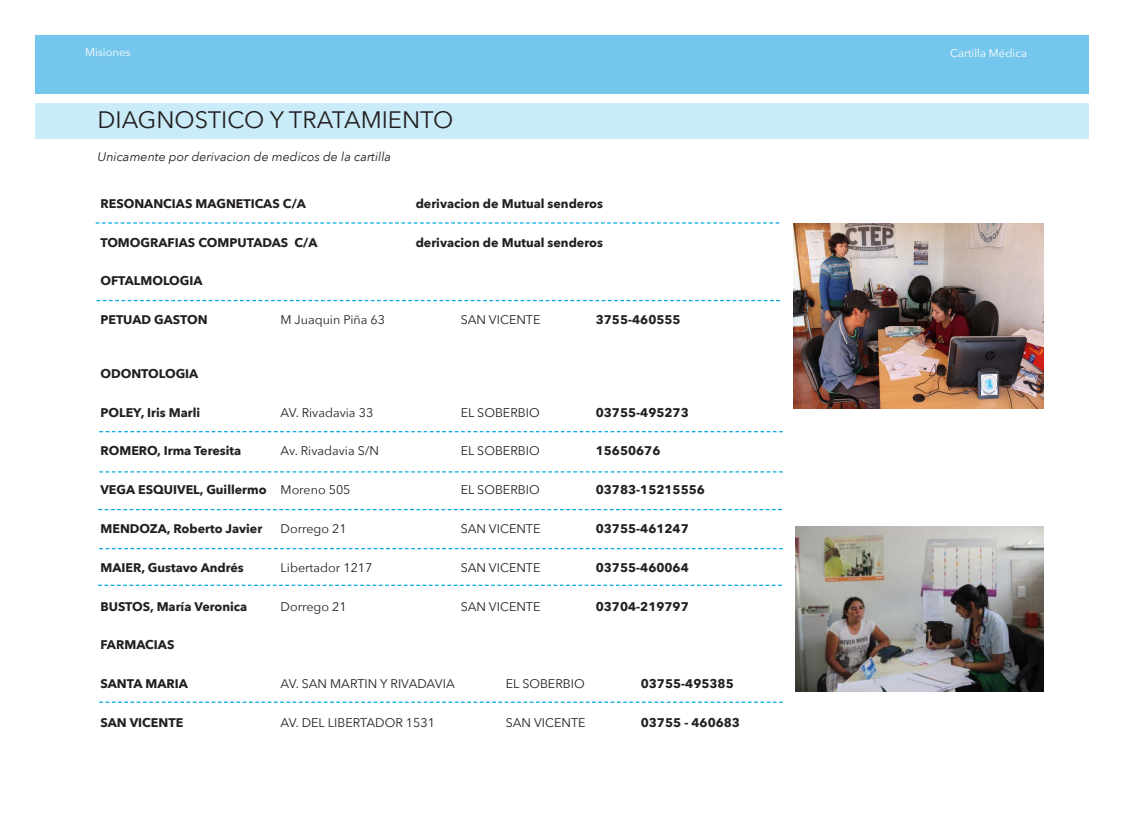
<style>
.page{position:relative;width:1124px;height:815px;background:#fff}
.page>*{position:absolute;margin:0;border:0;box-sizing:border-box;transform-origin:0 0}
.t1{font:23.75px "Avenir Next";color:#231f20}
.t2{font:700 12.5px "Avenir Next";color:#231f20}
.t3{font:12.5px "Avenir Next";color:#231f20}
.t4{font:italic 12.5px "Avenir Next";color:#231f20}
.t5{font:11.25px "Avenir Next";color:#fff}
.s1{font-weight:400}
</style>
<div class="page">
<div style="left:35px;top:103px;width:1053px;height:36px;background:#caebf8"></div>
<div style="left:35px;top:35px;width:1053px;height:59px;background:#74c6ec"></div>
<img style="left:793px;top:223px;width:250px;height:185px">
<svg style="left:96px;top:222px;width:683px;height:2px"></svg>
<img style="left:795px;top:526px;width:248px;height:166px">
<svg style="left:96px;top:300px;width:684px;height:1px"></svg>
<svg style="left:99px;top:431px;width:683px;height:1px"></svg>
<svg style="left:99px;top:471px;width:683px;height:2px"></svg>
<svg style="left:98px;top:509px;width:683px;height:1px"></svg>
<svg style="left:99px;top:548px;width:683px;height:1px"></svg>
<svg style="left:98px;top:585px;width:683px;height:1px"></svg>
<svg style="left:99px;top:702px;width:683px;height:1px"></svg>
<p class="t5" style="left:85px;top:42px;width:47px">Misiones</p>
<h1 class="t1" style="left:97px;top:99px;width:357px">DIAGNOSTICO Y TRATAMIENTO</h1>
<p class="t4" style="left:97px;top:147px;width:295px">Unicamente por derivacion de medicos de la cartilla</p>
<p class="t2" style="left:100px;top:193px;width:207px">RESONANCIAS MAGNETICAS C/A</p>
<p class="t2" style="left:415px;top:193px;width:189px">derivacion de Mutual senderos</p>
<p class="t2" style="left:100px;top:232px;width:219px">TOMOGRAFIAS COMPUTADAS C/A</p>
<p class="t2" style="left:415px;top:232px;width:189px">derivacion de Mutual senderos</p>
<p class="t2" style="left:100px;top:270px;width:104px">OFTALMOLOGIA</p>
<p class="t2" style="left:100px;top:309px;width:109px">PETUAD GASTON</p>
<p class="t3" style="left:280px;top:309px;width:106px">M Juaquin Piña 63</p>
<p class="t3" style="left:460px;top:309px;width:81px">SAN VICENTE</p>
<p class="t2" style="left:595px;top:309px;width:86px">3755-460555</p>
<p class="t2" style="left:100px;top:363px;width:99px">ODONTOLOGIA</p>
<p class="t2" style="left:100px;top:402px;width:101px">POLEY, Iris Marli</p>
<p class="t3" style="left:280px;top:402px;width:94px">AV. Rivadavia 33</p>
<p class="t3" style="left:460px;top:402px;width:80px">EL SOBERBIO</p>
<p class="t2" style="left:595px;top:402px;width:94px">03755-495273</p>
<p class="t2" style="left:100px;top:440px;width:142px">ROMERO, Irma Teresita</p>
<p class="t3" style="left:280px;top:441px;width:100px">Av. Rivadavia S/N</p>
<p class="t3" style="left:460px;top:441px;width:80px">EL SOBERBIO</p>
<p class="t2" style="left:595px;top:440px;width:66px">15650676</p>
<p class="t2" style="left:100px;top:479px;width:251px">VEGA ESQUIVEL, Guillermo <span class="s1">Moreno 505</span></p>
<p class="t3" style="left:460px;top:479px;width:80px">EL SOBERBIO</p>
<p class="t2" style="left:595px;top:479px;width:111px">03783-15215556</p>
<p class="t2" style="left:100px;top:518px;width:163px">MENDOZA, Roberto Javier</p>
<p class="t3" style="left:280px;top:518px;width:68px">Dorrego 21</p>
<p class="t3" style="left:460px;top:518px;width:81px">SAN VICENTE</p>
<p class="t2" style="left:595px;top:518px;width:94px">03755-461247</p>
<p class="t2" style="left:100px;top:557px;width:145px">MAIER, Gustavo Andrés</p>
<p class="t3" style="left:280px;top:557px;width:93px">Libertador 1217</p>
<p class="t3" style="left:460px;top:557px;width:81px">SAN VICENTE</p>
<p class="t2" style="left:595px;top:557px;width:94px">03755-460064</p>
<p class="t2" style="left:100px;top:595px;width:148px">BUSTOS, María Veronica</p>
<p class="t3" style="left:280px;top:596px;width:68px">Dorrego 21</p>
<p class="t3" style="left:460px;top:596px;width:81px">SAN VICENTE</p>
<p class="t2" style="left:595px;top:595px;width:94px">03704-219797</p>
<p class="t2" style="left:100px;top:634px;width:75px">FARMACIAS</p>
<p class="t2" style="left:100px;top:673px;width:89px">SANTA MARIA</p>
<p class="t3" style="left:280px;top:673px;width:176px">AV. SAN MARTIN Y RIVADAVIA</p>
<p class="t3" style="left:505px;top:673px;width:80px">EL SOBERBIO</p>
<p class="t2" style="left:640px;top:673px;width:94px">03755-495385</p>
<p class="t2" style="left:100px;top:712px;width:84px">SAN VICENTE</p>
<p class="t3" style="left:280px;top:712px;width:156px">AV. DEL LIBERTADOR 1531</p>
<p class="t3" style="left:505px;top:712px;width:81px">SAN VICENTE</p>
<p class="t2" style="left:640px;top:712px;width:101px">03755 - 460683</p>
<p class="t5" style="left:950px;top:44px;width:78px">Cartilla Médica</p>
</div>
